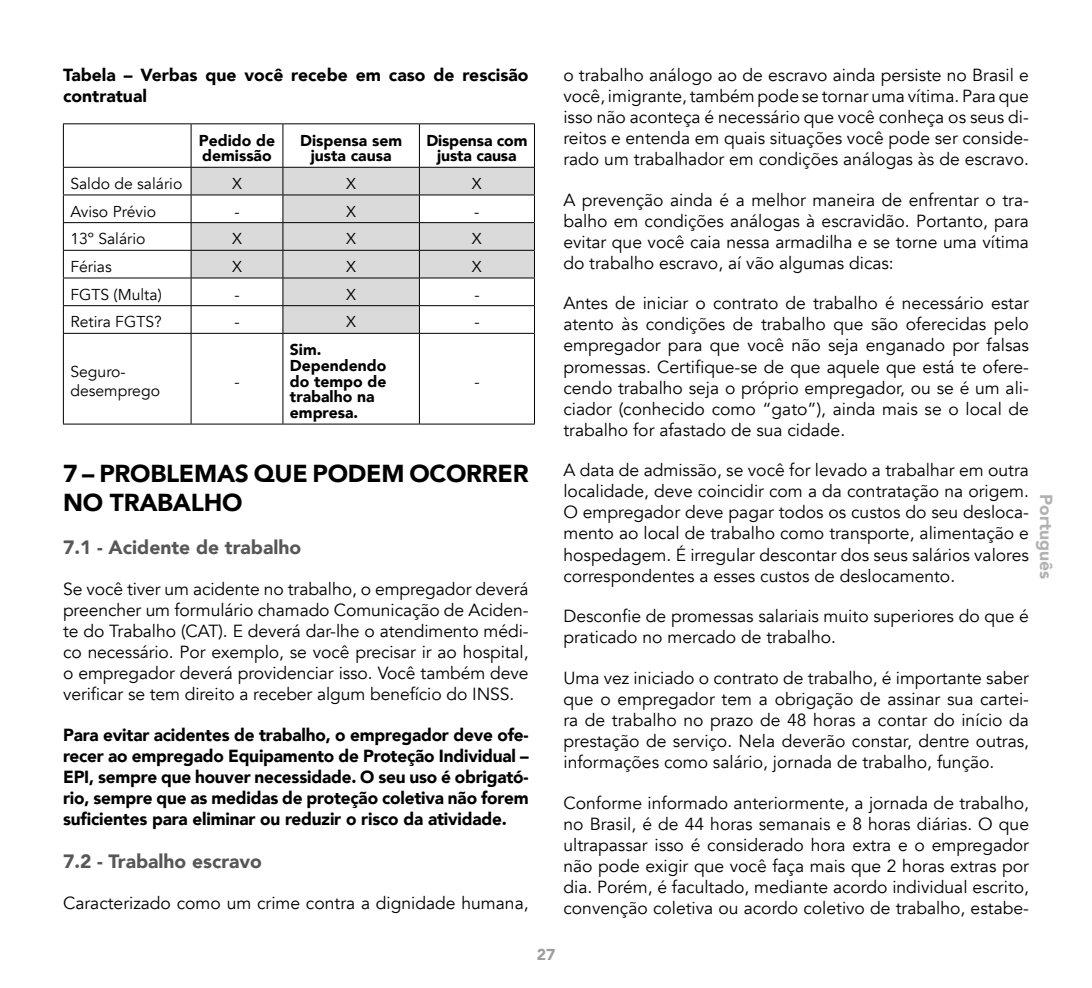
<style>
.page{position:relative;width:1092px;height:988px;background:#fff}
.page>*{position:absolute;margin:0;border:0;box-sizing:border-box;transform-origin:0 0}
.t1{font:900 24.5px/29.4px "Avenir";letter-spacing:-.01em;color:#000}
.t2{font:900 19.25px "Avenir";color:#575756}
.t3{font:17.5px/21px "Avenir";color:#000;text-align:justify}
.t4{font:900 17.5px/21px "Avenir";letter-spacing:-.01em;color:#000}
.t5{font:900 17.5px "Avenir";color:#b3b2b2}
.t6{font:15.75px/18.9px "Avenir";color:#000}
.t7{font:900 15.75px/15.8px "Avenir";color:#000}
.t8{font:900 15.75px "Avenir";color:#9d9d9c}
</style>
<div class="page">
<svg style="left:192px;top:168px;width:342px;height:165px;fill:#dadada"></svg>
<hr style="left:63px;top:123px;width:128px;height:1px;background:#000">
<hr style="left:63px;top:124px;width:1px;height:43px;background:#000">
<hr style="left:191px;top:123px;width:92px;height:1px;background:#000">
<hr style="left:191px;top:124px;width:1px;height:43px;background:#000">
<hr style="left:283px;top:123px;width:136px;height:1px;background:#000">
<hr style="left:282px;top:124px;width:1px;height:43px;background:#000">
<hr style="left:419px;top:123px;width:116px;height:1px;background:#000">
<hr style="left:419px;top:124px;width:1px;height:43px;background:#000">
<hr style="left:534px;top:124px;width:1px;height:43px;background:#000">
<hr style="left:63px;top:167px;width:128px;height:1px;background:#000">
<hr style="left:191px;top:167px;width:92px;height:1px;background:#000">
<hr style="left:283px;top:167px;width:136px;height:1px;background:#000">
<hr style="left:419px;top:167px;width:116px;height:1px;background:#000">
<hr style="left:63px;top:194px;width:128px;height:1px;background:#000">
<hr style="left:191px;top:194px;width:92px;height:1px;background:#000">
<hr style="left:283px;top:194px;width:136px;height:1px;background:#000">
<hr style="left:419px;top:194px;width:116px;height:1px;background:#000">
<hr style="left:63px;top:222px;width:128px;height:1px;background:#000">
<hr style="left:191px;top:222px;width:92px;height:1px;background:#000">
<hr style="left:283px;top:222px;width:136px;height:1px;background:#000">
<hr style="left:419px;top:222px;width:116px;height:1px;background:#000">
<hr style="left:63px;top:250px;width:128px;height:1px;background:#000">
<hr style="left:191px;top:250px;width:92px;height:1px;background:#000">
<hr style="left:283px;top:250px;width:136px;height:1px;background:#000">
<hr style="left:419px;top:250px;width:116px;height:1px;background:#000">
<hr style="left:63px;top:277px;width:128px;height:1px;background:#000">
<hr style="left:191px;top:277px;width:92px;height:1px;background:#000">
<hr style="left:283px;top:277px;width:136px;height:1px;background:#000">
<hr style="left:419px;top:277px;width:116px;height:1px;background:#000">
<hr style="left:63px;top:305px;width:128px;height:1px;background:#000">
<svg style="left:63px;top:167px;width:1px;height:166px"></svg>
<hr style="left:191px;top:305px;width:92px;height:1px;background:#000">
<svg style="left:191px;top:167px;width:1px;height:166px"></svg>
<hr style="left:283px;top:305px;width:136px;height:1px;background:#000">
<svg style="left:282px;top:167px;width:1px;height:166px"></svg>
<hr style="left:419px;top:305px;width:116px;height:1px;background:#000">
<svg style="left:419px;top:167px;width:1px;height:166px"></svg>
<svg style="left:534px;top:167px;width:1px;height:166px"></svg>
<hr style="left:63px;top:333px;width:128px;height:1px;background:#000">
<hr style="left:63px;top:333px;width:1px;height:90px;background:#000">
<hr style="left:191px;top:333px;width:92px;height:1px;background:#000">
<hr style="left:191px;top:333px;width:1px;height:90px;background:#000">
<hr style="left:283px;top:333px;width:136px;height:1px;background:#000">
<hr style="left:282px;top:333px;width:1px;height:90px;background:#000">
<hr style="left:419px;top:333px;width:116px;height:1px;background:#000">
<hr style="left:419px;top:333px;width:1px;height:90px;background:#000">
<hr style="left:534px;top:333px;width:1px;height:90px;background:#000">
<hr style="left:63px;top:423px;width:128px;height:1px;background:#000">
<hr style="left:191px;top:423px;width:92px;height:1px;background:#000">
<hr style="left:283px;top:423px;width:136px;height:1px;background:#000">
<hr style="left:419px;top:423px;width:116px;height:1px;background:#000">
<p class="t4" style="left:63px;top:63px;width:467px">Tabela – Verbas que você recebe em caso de rescisão contratual</p>
<p class="t7" style="left:199px;top:132px;width:78px">Pedido de demissão</p>
<p class="t7" style="left:300px;top:132px;width:103px;text-align:center">Dispensa sem justa causa</p>
<p class="t7" style="left:426px;top:132px;width:102px;text-align:center">Dispensa com justa causa</p>
<p class="t6" style="left:70px;top:174px;width:113px">Saldo de salário</p>
<p class="t6" style="left:232px;top:174px;width:11px">X</p>
<p class="t6" style="left:346px;top:174px;width:11px">X</p>
<p class="t6" style="left:472px;top:174px;width:11px">X</p>
<p class="t6" style="left:70px;top:202px;width:87px">Aviso Prévio</p>
<p class="t6" style="left:234px;top:202px;width:7px">-</p>
<p class="t6" style="left:346px;top:202px;width:11px">X</p>
<p class="t6" style="left:474px;top:202px;width:7px">-</p>
<p class="t6" style="left:70px;top:230px;width:77px">13º Salário</p>
<p class="t6" style="left:232px;top:230px;width:11px">X</p>
<p class="t6" style="left:346px;top:230px;width:11px">X</p>
<p class="t6" style="left:472px;top:230px;width:11px">X</p>
<p class="t6" style="left:70px;top:257px;width:43px">Férias</p>
<p class="t6" style="left:232px;top:257px;width:11px">X</p>
<p class="t6" style="left:346px;top:257px;width:11px">X</p>
<p class="t6" style="left:472px;top:257px;width:11px">X</p>
<p class="t6" style="left:70px;top:285px;width:93px">FGTS (Multa)</p>
<p class="t6" style="left:234px;top:285px;width:7px">-</p>
<p class="t6" style="left:346px;top:285px;width:11px">X</p>
<p class="t6" style="left:474px;top:285px;width:7px">-</p>
<p class="t6" style="left:70px;top:313px;width:93px">Retira FGTS?</p>
<p class="t6" style="left:234px;top:313px;width:7px">-</p>
<p class="t6" style="left:346px;top:313px;width:11px">X</p>
<p class="t6" style="left:474px;top:313px;width:7px">-</p>
<p class="t6" style="left:70px;top:362px;width:91px">Seguro&shy;desemprego</p>
<p class="t7" style="left:290px;top:341px;width:98px">Sim.<br>Dependendo do tempo de trabalho na empresa.</p>
<p class="t6" style="left:234px;top:372px;width:7px">-</p>
<p class="t6" style="left:474px;top:372px;width:7px">-</p>
<h1 class="t1" style="left:63px;top:457px;width:467px">7 – PROBLEMAS QUE PODEM OCORRER<br>NO TRABALHO</h1>
<p class="t2" style="left:63px;top:530px;width:240px">7.1 - Acidente de trabalho</p>
<p class="t3" style="left:63px;top:578px;width:467px">Se você tiver um acidente no trabalho, o empregador deverá preencher um formulário chamado Comunicação de Aciden&shy;te do Trabalho (CAT). E deverá dar-lhe o atendimento médi&shy;co necessário. Por exemplo, se você precisar ir ao hospital, o empregador deverá providenciar isso. Você também deve verificar se tem direito a receber algum benefício do INSS.</p>
<p class="t4" style="left:63px;top:723px;width:467px;text-align:justify">Para evitar acidentes de trabalho, o empregador deve ofe&shy;recer ao empregado Equipamento de Proteção Individual – EPI, sempre que houver necessidade. O seu uso é obrigató&shy;rio, sempre que as medidas de proteção coletiva não forem suficientes para eliminar ou reduzir o risco da atividade.</p>
<p class="t2" style="left:63px;top:844px;width:200px">7.2 - Trabalho escravo</p>
<p class="t3" style="left:63px;top:892px;width:467px">Caracterizado como um crime contra a dignidade humana,</p>
<p class="t3" style="left:563px;top:64px;width:467px">o trabalho análogo ao de escravo ainda persiste no Brasil e você, imigrante, também pode se tornar uma vítima. Para que isso não aconteça é necessário que você conheça os seus di&shy;reitos e entenda em quais situações você pode ser conside&shy;rado um trabalhador em condições análogas às de escravo.</p>
<p class="t3" style="left:563px;top:189px;width:467px">A prevenção ainda é a melhor maneira de enfrentar o tra&shy;balho em condições análogas à escravidão. Portanto, para evitar que você caia nessa armadilha e se torne uma vítima do trabalho escravo, aí vão algumas dicas:</p>
<p class="t3" style="left:563px;top:293px;width:467px">Antes de iniciar o contrato de trabalho é necessário estar atento às condições de trabalho que são oferecidas pelo empregador para que você não seja enganado por falsas promessas. Certifique-se de que aquele que está te ofere&shy;cendo trabalho seja o próprio empregador, ou se é um ali&shy;ciador (conhecido como “gato”), ainda mais se o local de trabalho for afastado de sua cidade.</p>
<p class="t3" style="left:563px;top:460px;width:467px">A data de admissão, se você for levado a trabalhar em outra localidade, deve coincidir com a da contratação na origem.<br>O empregador deve pagar todos os custos do seu desloca&shy;mento ao local de trabalho como transporte, alimentação e hospedagem. É irregular descontar dos seus salários valores correspondentes a esses custos de deslocamento.</p>
<p class="t3" style="left:563px;top:606px;width:467px">Desconfie de promessas salariais muito superiores do que é praticado no mercado de trabalho.</p>
<p class="t3" style="left:563px;top:668px;width:467px">Uma vez iniciado o contrato de trabalho, é importante saber que o empregador tem a obrigação de assinar sua cartei&shy;ra de trabalho no prazo de 48 horas a contar do início da prestação de serviço. Nela deverão constar, dentre outras, informações como salário, jornada de trabalho, função.</p>
<p class="t3" style="left:563px;top:792px;width:467px">Conforme informado anteriormente, a jornada de trabalho, no Brasil, é de 44 horas semanais e 8 horas diárias. O que ultrapassar isso é considerado hora extra e o empregador não pode exigir que você faça mais que 2 horas extras por dia. Porém, é facultado, mediante acordo individual escrito, convenção coletiva ou acordo coletivo de trabalho, estabe-</p>
<p class="t5" style="left:1061px;top:494px;width:87px;rotate:90deg">Português</p>
<p class="t8" style="left:536px;top:941px;width:20px">27</p>
</div>
